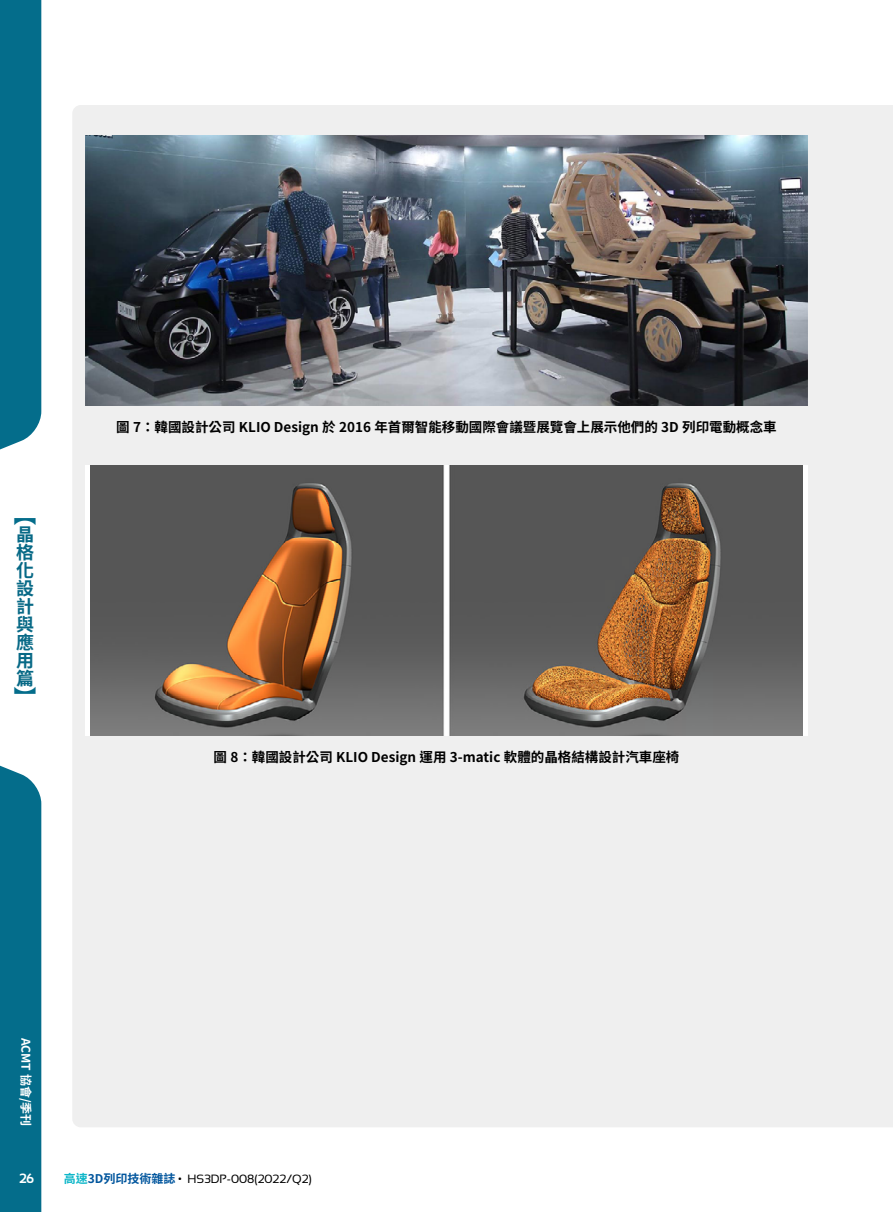
<style>
.page{position:relative;width:893px;height:1212px;background:#fff}
.page>*{position:absolute;margin:0;border:0;box-sizing:border-box;transform-origin:0 0}
.t1{font:700 22.5px "Noto Sans CJ Ktc";color:#046d8b}
.t2{font:700 18px/18px "Noto Sans CJ Ktc";color:#076986;text-align:justify}
.t3{font:700 13.5px "Noto Sans CJ Ktc";color:#000}
.t4{font:700 13.5px "Sansation";color:#fff}
.t5{font:12px "Sansation";color:#000}
.t6{font:700 12px "Noto Sans CJ Ktc";color:#fff}
.s1{font-family:"Noto Sans CJ Ktc";font-weight:700;color:#0fb7c9}
.s2{font-family:"Noto Sans CJ Ktc";font-weight:700;color:#00559d}
</style>
<div class="page">
<div style="left:0;top:0;width:41px;height:450px;background:#046d8b"></div>
<div style="left:0;top:765px;width:41px;height:447px;background:#046d8b"></div>
<div style="left:72px;top:105px;width:821px;height:1022px;background:#efefef"></div>
<img style="left:85px;top:135px;width:723px;height:270px">
<img style="left:91px;top:465px;width:711px;height:270px">
<h1 class="t1" style="left:14px;top:502px;width:23px">【</h1>
<h2 class="t2" style="left:16px;top:526px;width:19px">晶格化設計與應用篇</h2>
<h1 class="t1" style="left:14px;top:685px;width:23px">】</h1>
<p class="t3" style="left:116px;top:420px;width:662px">圖 7：韓國設計公司 KLIO Design 於 2016 年首爾智能移動國際會議暨展覽會上展示他們的 3D 列印電動概念車</p>
<p class="t3" style="left:214px;top:750px;width:467px">圖 8：韓國設計公司 KLIO Design 運用 3-matic 軟體的晶格結構設計汽車座椅</p>
<p class="t6" style="left:33px;top:1037px;width:90px;rotate:90deg">ACMT 協會/季刊</p>
<p class="t4" style="left:19px;top:1170px;width:17px">26</p>
<p class="t5" style="left:64px;top:1172px;width:250px"><span class="s1">高速</span><span class="s2">3D列印技術雜誌</span> • HS3DP-008(2022/Q2)</p>
</div>
